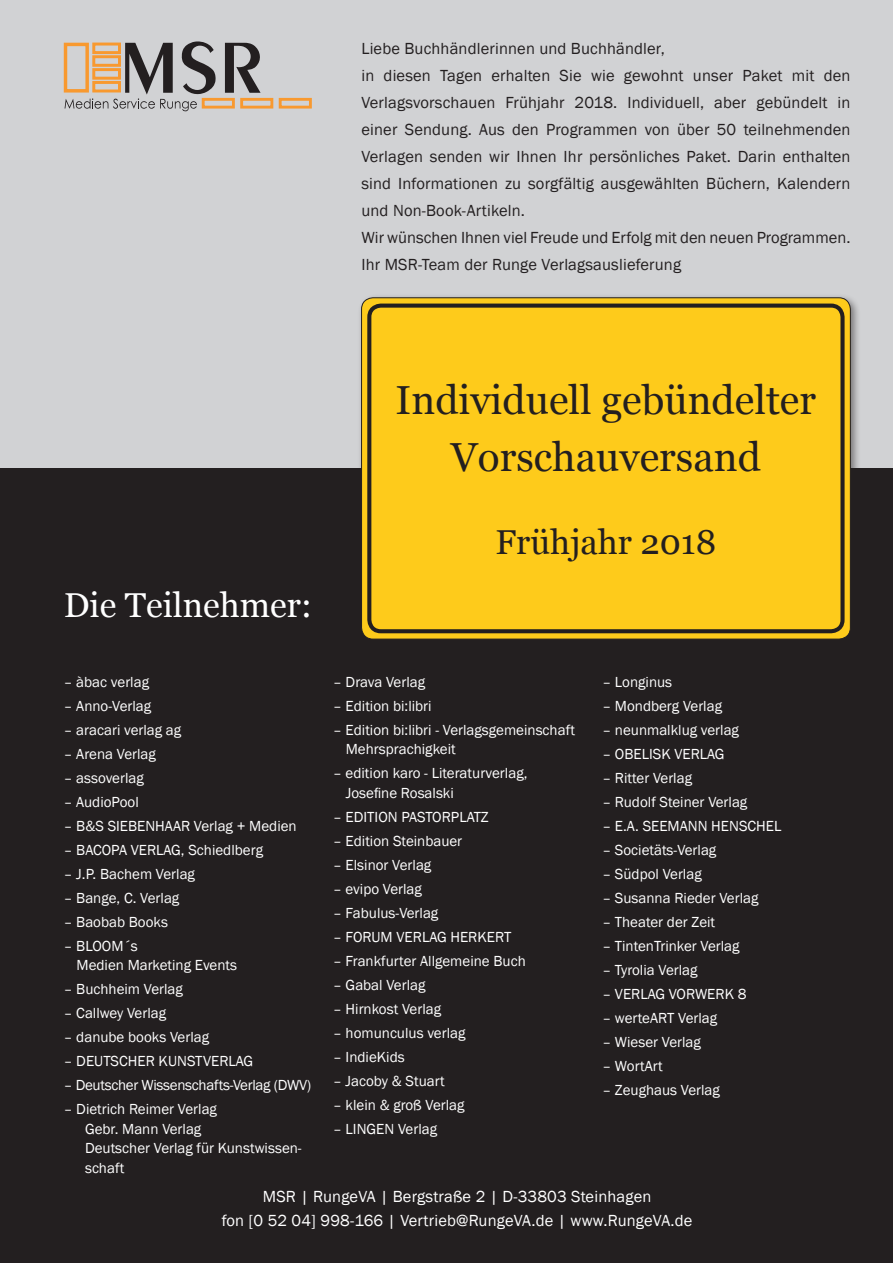
<style>
.page{position:relative;width:893px;height:1263px;background:#fff}
.page>*{position:absolute;margin:0;border:0;box-sizing:border-box;transform-origin:0 0}
.t1{font:40.5px/57px "Georgia";color:#231f20;text-align:center}
.t2{font:34.5px "Georgia";color:#fff}
.t3{font:34.5px "Georgia";color:#231f20}
.t4{font:16.5px/27px "Franklin Gothic";letter-spacing:.01em;color:#231f20}
.t5{font:16.5px/23.7px "Franklin Gothic";letter-spacing:.01em;color:#fff;text-align:center}
.t6{font:15px/19.5px "Franklin Gothic";color:#fff}
.t7{font:15px "Franklin Gothic";letter-spacing:-.02em;color:#fff}
</style>
<div class="page">
<div style="left:0;top:468px;width:893px;height:795px;background:#231f20"></div>
<div style="left:0;top:0;width:893px;height:468px;background:#d1d2d4"></div>
<div style="left:357px;top:293px;width:503px;height:356px;background:#231f20;opacity:.5"></div>
<div style="left:362px;top:298px;width:488px;height:341px;background:#fecb1b;border-radius:12px"></div>
<div style="left:367px;top:304px;width:478px;height:329px;border:4px solid #231f20;border-radius:12px"></div>
<div style="left:64px;top:43px;width:25px;height:50px;border:3px solid #f8992f"></div>
<svg style="left:65px;top:41px;width:247px;height:70px"></svg>
<p class="t4" style="left:361px;top:35px;width:491px">Liebe Buchhändlerinnen und Buchhändler,<br>in diesen Tagen erhalten Sie wie gewohnt unser Paket mit den Verlagsvorschauen Frühjahr 2018. Individuell, aber gebündelt in einer Sendung. Aus den Programmen von über 50 teilnehmenden Verlagen senden wir Ihnen Ihr persönliches Paket. Darin enthalten sind Informationen zu sorgfältig ausgewählten Büchern, Kalendern und Non-Book-Artikeln.<br>Wir wünschen Ihnen viel Freude und Erfolg mit den neuen Programmen.<br>Ihr MSR-Team der Runge Verlagsauslieferung</p>
<h1 class="t1" style="left:396px;top:372px;width:422px">Individuell gebündelter<br>Vorschauversand</h1>
<h2 class="t2" style="left:64px;top:584px;width:250px">Die Teilnehmer:</h2>
<p class="t6" style="left:64px;top:672px;width:87px">– àbac verlag</p>
<p class="t6" style="left:64px;top:696px;width:89px">– Anno-Verlag</p>
<p class="t6" style="left:64px;top:720px;width:119px">– aracari verlag ag</p>
<p class="t6" style="left:64px;top:744px;width:94px">– Arena Verlag</p>
<p class="t6" style="left:64px;top:768px;width:81px">– assoverlag</p>
<p class="t6" style="left:64px;top:792px;width:76px">– AudioPool</p>
<p class="t6" style="left:64px;top:816px;width:234px">– B&amp;S SIEBENHAAR Verlag + Medien</p>
<p class="t6" style="left:64px;top:840px;width:201px">– BACOPA VERLAG, Schiedlberg</p>
<p class="t6" style="left:64px;top:864px;width:133px">– J.P. Bachem Verlag</p>
<p class="t6" style="left:64px;top:888px;width:117px">– Bange, C. Verlag</p>
<p class="t6" style="left:64px;top:912px;width:106px">– Baobab Books</p>
<p class="t6" style="left:77px;top:936px;width:162px;text-indent:-13px">– BLOOM´s<br>Medien Marketing Events</p>
<p class="t6" style="left:64px;top:980px;width:121px">– Buchheim Verlag</p>
<p class="t6" style="left:64px;top:1004px;width:104px">– Callwey Verlag</p>
<p class="t6" style="left:64px;top:1028px;width:147px">– danube books Verlag</p>
<p class="t6" style="left:64px;top:1052px;width:191px">– DEUTSCHER KUNSTVERLAG</p>
<p class="t7" style="left:64px;top:1076px;width:249px">– Deutscher Wissenschafts-Verlag (DWV)</p>
<p class="t6" style="left:85px;top:1100px;width:218px;text-indent:-21px">– Dietrich Reimer Verlag<br>Gebr. Mann Verlag<br>Deutscher Verlag für Kunstwissen&shy;schaft</p>
<h2 class="t3" style="left:496px;top:521px;width:222px">Frühjahr 2018</h2>
<p class="t6" style="left:333px;top:672px;width:94px">– Drava Verlag</p>
<p class="t6" style="left:333px;top:696px;width:100px">– Edition bi:libri</p>
<p class="t6" style="left:346px;top:720px;width:231px;text-indent:-13px">– Edition bi:libri - Verlagsgemeinschaft<br>Mehrsprachigkeit</p>
<p class="t6" style="left:346px;top:764px;width:183px;text-indent:-13px">– edition karo - Literaturverlag,<br>Josefine Rosalski</p>
<p class="t6" style="left:333px;top:807px;width:157px">– EDITION PASTORPLATZ</p>
<p class="t6" style="left:333px;top:831px;width:131px">– Edition Steinbauer</p>
<p class="t6" style="left:333px;top:855px;width:100px">– Elsinor Verlag</p>
<p class="t6" style="left:333px;top:879px;width:90px">– evipo Verlag</p>
<p class="t6" style="left:333px;top:903px;width:107px">– Fabulus-Verlag</p>
<p class="t6" style="left:333px;top:927px;width:180px">– FORUM VERLAG HERKERT</p>
<p class="t6" style="left:333px;top:951px;width:194px">– Frankfurter Allgemeine Buch</p>
<p class="t6" style="left:333px;top:975px;width:94px">– Gabal Verlag</p>
<p class="t6" style="left:333px;top:999px;width:110px">– Hirnkost Verlag</p>
<p class="t6" style="left:333px;top:1023px;width:134px">– homunculus verlag</p>
<p class="t6" style="left:333px;top:1047px;width:73px">– IndieKids</p>
<p class="t6" style="left:333px;top:1071px;width:113px">– Jacoby &amp; Stuart</p>
<p class="t6" style="left:333px;top:1095px;width:133px">– klein &amp; groß Verlag</p>
<p class="t6" style="left:333px;top:1119px;width:106px">– LINGEN Verlag</p>
<p class="t6" style="left:602px;top:672px;width:71px">– Longinus</p>
<p class="t6" style="left:602px;top:696px;width:121px">– Mondberg Verlag</p>
<p class="t6" style="left:602px;top:720px;width:138px">– neunmalklug verlag</p>
<p class="t6" style="left:602px;top:744px;width:124px">– OBELISK VERLAG</p>
<p class="t6" style="left:602px;top:768px;width:91px">– Ritter Verlag</p>
<p class="t6" style="left:602px;top:792px;width:146px">– Rudolf Steiner Verlag</p>
<p class="t6" style="left:602px;top:816px;width:181px">– E.A. SEEMANN HENSCHEL</p>
<p class="t6" style="left:602px;top:840px;width:115px">– Societäts-Verlag</p>
<p class="t6" style="left:602px;top:864px;width:101px">– Südpol Verlag</p>
<p class="t6" style="left:602px;top:888px;width:158px">– Susanna Rieder Verlag</p>
<p class="t6" style="left:602px;top:912px;width:114px">– Theater der Zeit</p>
<p class="t6" style="left:602px;top:936px;width:139px">– TintenTrinker Verlag</p>
<p class="t6" style="left:602px;top:960px;width:97px">– Tyrolia Verlag</p>
<p class="t6" style="left:602px;top:984px;width:146px">– VERLAG VORWERK 8</p>
<p class="t6" style="left:602px;top:1008px;width:116px">– werteART Verlag</p>
<p class="t6" style="left:602px;top:1032px;width:100px">– Wieser Verlag</p>
<p class="t6" style="left:602px;top:1056px;width:62px">– WortArt</p>
<p class="t6" style="left:602px;top:1080px;width:119px">– Zeughaus Verlag</p>
<p class="t5" style="left:222px;top:1185px;width:472px">MSR | RungeVA | Bergstraße 2 | D-33803 Steinhagen<br>fon [0 52 04] 998-166 | Vertrieb@RungeVA.de | www.RungeVA.de</p>
</div>
